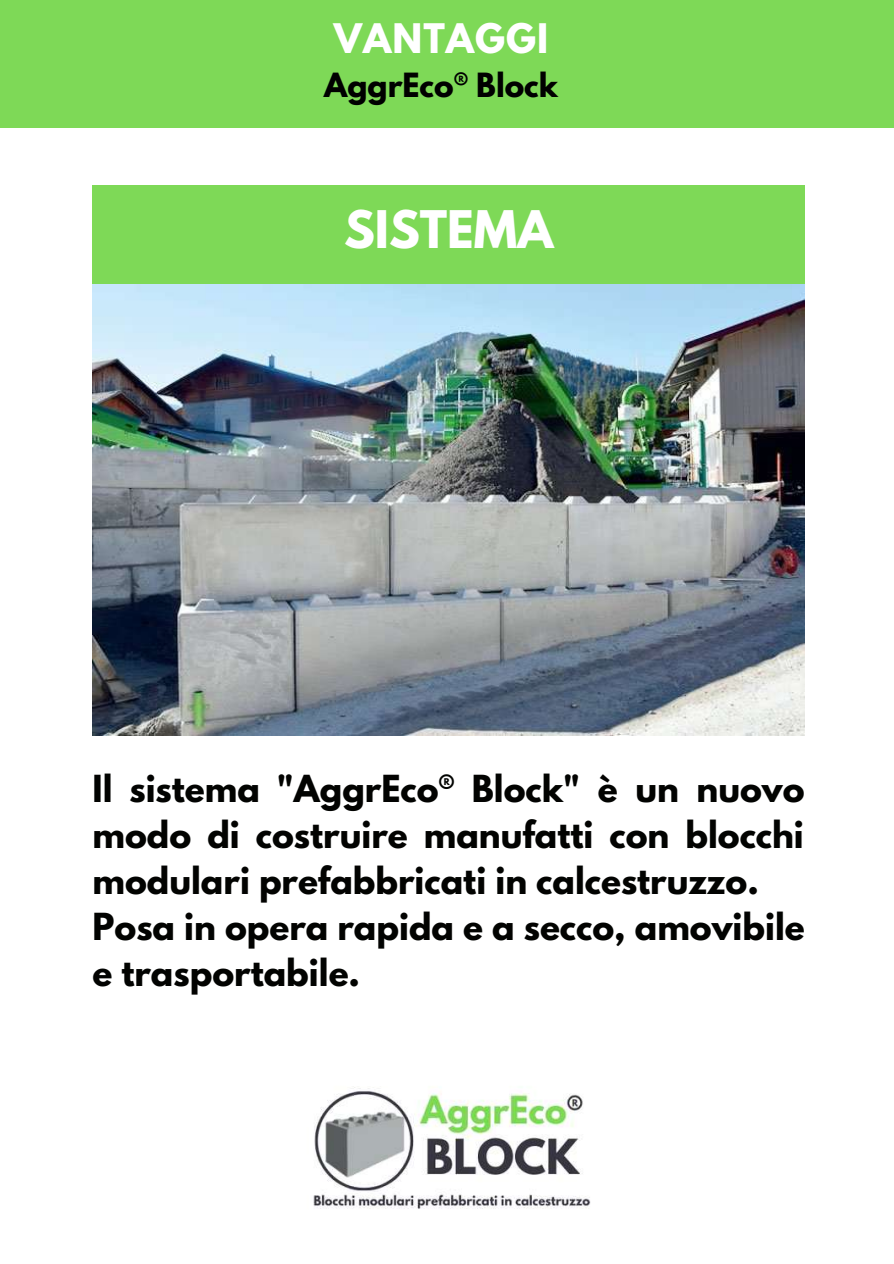
<style>
.page{position:relative;width:894px;height:1264px;background:#fff}
.page>*{position:absolute;margin:0;border:0;box-sizing:border-box;transform-origin:0 0}
.t1{font:700 45.9px "League Spartan";color:#fff}
.t2{font:700 36.15px "League Spartan";letter-spacing:.03em;color:#fff}
.t3{font:700 33px/46.2px "League Spartan";color:#020301}
.t4{font:700 29.55px "League Spartan";color:#000}
</style>
<div class="page">
<div style="left:0;top:0;width:893px;height:127px;background:#7ed957"></div>
<div style="left:92px;top:186px;width:712px;height:99px;background:#7ed957"></div>
<img style="left:92px;top:284px;width:712px;height:451px">
<img style="left:313px;top:1087px;width:278px;height:122px">
<p class="t2" style="left:333px;top:20px;width:216px">VANTAGGI</p>
<p class="t4" style="left:324px;top:71px;width:235px">AggrEco® Block</p>
<h1 class="t1" style="left:344px;top:207px;width:211px">SISTEMA</h1>
<p class="t3" style="left:92px;top:769px;width:713px">Il sistema "AggrEco® Block" è un nuovo modo di costruire manufatti con blocchi modulari prefabbricati in calcestruzzo.<br>Posa in opera rapida e a secco, amovibile e trasportabile.</p>
</div>
